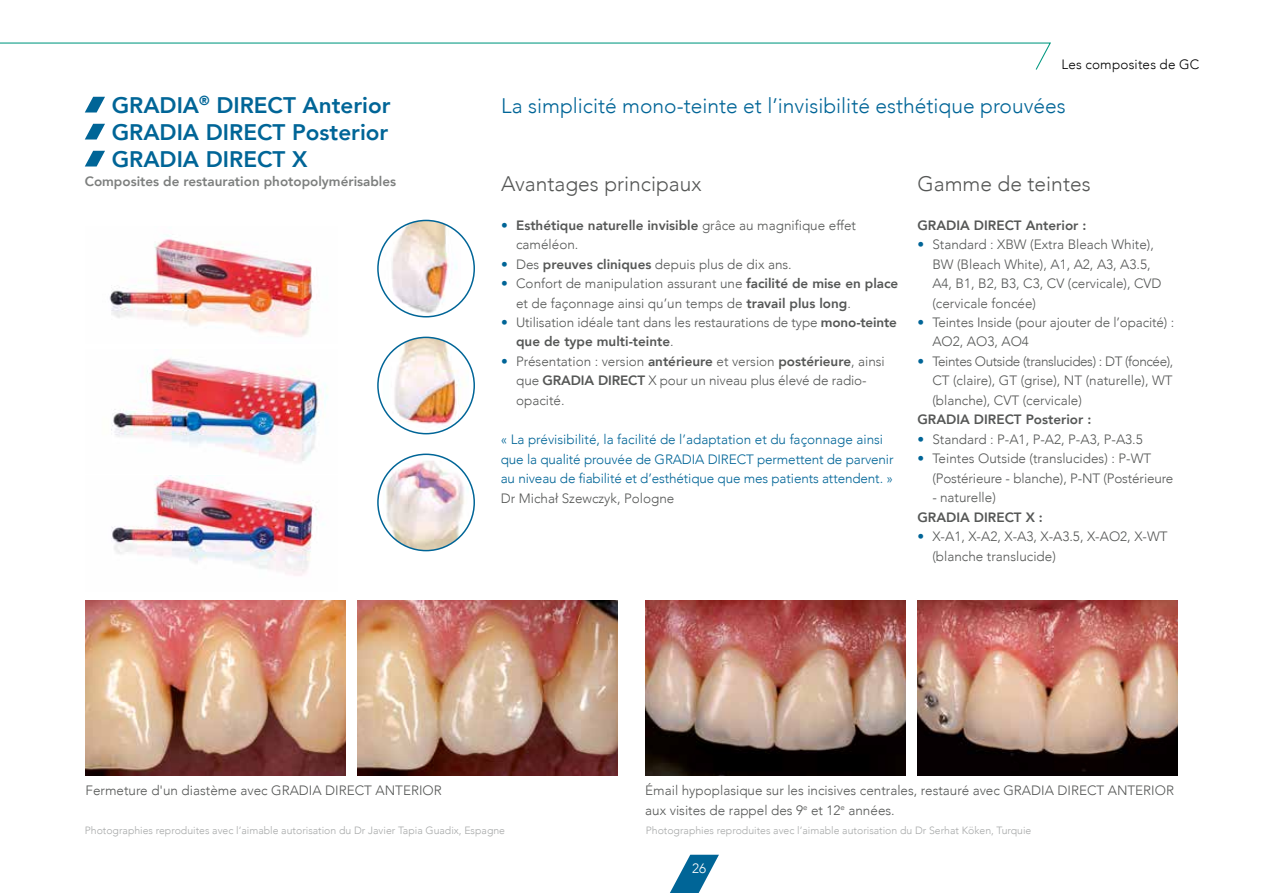
<style>
.page{position:relative;width:1263px;height:893px;background:#fff}
.page>*{position:absolute;margin:0;border:0;box-sizing:border-box;transform-origin:0 0}
.t1{font:800 22.5px/27px "Avenir";color:#006597;text-align:justify}
.t2{font:300 21px "Avenir";color:#006597}
.t3{font:300 21px "Avenir";color:#555756}
.t4{font:300 13.5px/19.5px "Avenir";color:#555756}
.t5{font:300 13.5px/19.5px "Avenir";letter-spacing:-.01em;color:#006597}
.t6{font:800 13.5px "Avenir";color:#555756}
.t7{font:800 13.5px "Avenir";color:#7d7f7e}
.t8{font:300 13.5px "Avenir";letter-spacing:.015em;color:#000}
.t9{font:300 13.5px "Avenir";color:#fff}
.t10{font:300 10.5px "Avenir";color:#a7a9a9}
.s1{font-weight:800;color:#006597}
.s2{font-weight:800}
</style>
<div class="page">
<svg style="left:670px;top:855px;width:49px;height:38px"></svg>
<img style="left:86px;top:600px;width:259px;height:176px">
<img style="left:109px;top:235px;width:204px;height:102px">
<img style="left:358px;top:600px;width:260px;height:176px">
<img style="left:646px;top:600px;width:260px;height:176px">
<img style="left:917px;top:600px;width:260px;height:176px">
<img style="left:111px;top:476px;width:213px;height:100px">
<img style="left:111px;top:357px;width:217px;height:105px">
<img style="left:383px;top:454px;width:86px;height:97px">
<div style="left:377px;top:454px;width:98px;height:97px;border:2px solid #006597;border-radius:50%"></div>
<img style="left:378px;top:220px;width:83px;height:97px">
<div style="left:377px;top:220px;width:98px;height:97px;border:2px solid #006597;border-radius:50%"></div>
<img style="left:383px;top:337px;width:86px;height:94px">
<div style="left:377px;top:337px;width:98px;height:97px;border:2px solid #006597;border-radius:50%"></div>
<svg style="left:85px;top:97px;width:20px;height:16px"></svg>
<svg style="left:85px;top:124px;width:20px;height:16px"></svg>
<svg style="left:85px;top:151px;width:20px;height:16px"></svg>
<svg style="left:0;top:42px;width:1051px;height:28px"></svg>
<h1 class="t1" style="left:112px;top:91px;width:280px">GRADIA<sup>®</sup> DIRECT Anterior GRADIA DIRECT Posterior GRADIA DIRECT X</h1>
<p class="t7" style="left:85px;top:171px;width:313px">Composites de restauration photopolymérisables</p>
<p class="t8" style="left:1061px;top:57px;width:139px">Les composites de GC</p>
<h2 class="t2" style="left:501px;top:93px;width:566px">La simplicité mono-teinte et l’invisibilité esthétique prouvées</h2>
<h2 class="t3" style="left:501px;top:171px;width:202px">Avantages principaux</h2>
<p class="t4" style="left:516px;top:215px;width:341px;text-indent:-15px"><span class="s1">•</span> <span class="s2">Esthétique naturelle invisible</span> grâce au magnifique effet caméléon.</p>
<p class="t4" style="left:501px;top:254px;width:292px"><span class="s1">•</span> Des <span class="s2">preuves cliniques</span> depuis plus de dix ans.</p>
<p class="t4" style="left:516px;top:274px;width:384px;text-indent:-15px"><span class="s1">•</span> Confort de manipulation assurant une <span class="s2">facilité de mise en place </span>et de façonnage ainsi qu’un temps de <span class="s2">travail plus long</span>.</p>
<p class="t4" style="left:516px;top:313px;width:382px;text-indent:-15px"><span class="s1">•</span> Utilisation idéale tant dans les restaurations de type <span class="s2">mono-teinte que de type multi-teinte</span>.</p>
<p class="t4" style="left:516px;top:352px;width:370px;text-indent:-15px"><span class="s1">•</span> Présentation : version <span class="s2">antérieure</span> et version <span class="s2">postérieure</span>, ainsi que <span class="s2">GRADIA DIRECT</span> X pour un niveau plus élevé de radio&shy;opacité.</p>
<p class="t5" style="left:501px;top:430px;width:394px">« La prévisibilité, la facilité de l’adaptation et du façonnage ainsi que la qualité prouvée de GRADIA DIRECT permettent de parvenir au niveau de fiabilité et d’esthétique que mes patients attendent. »</p>
<p class="t4" style="left:501px;top:488px;width:175px">Dr Michał Szewczyk, Pologne</p>
<h2 class="t3" style="left:917px;top:171px;width:175px">Gamme de teintes</h2>
<p class="t6" style="left:917px;top:214px;width:170px">GRADIA DIRECT Anterior :</p>
<p class="t4" style="left:932px;top:235px;width:231px;text-indent:-15px"><span class="s1">•</span> Standard : XBW (Extra Bleach White),<br>BW (Bleach White), A1, A2, A3, A3.5,<br>A4, B1, B2, B3, C3, CV (cervicale), CVD (cervicale foncée)</p>
<p class="t4" style="left:932px;top:313px;width:243px;text-indent:-15px"><span class="s1">•</span> Teintes Inside (pour ajouter de l’opacité) :<br>AO2, AO3, AO4</p>
<p class="t4" style="left:932px;top:352px;width:243px;text-align:justify;text-indent:-15px"><span class="s1">•</span> Teintes Outside (translucides) : DT (foncée), CT (claire), GT (grise), NT (naturelle), WT (blanche), CVT (cervicale)</p>
<p class="t6" style="left:917px;top:409px;width:175px">GRADIA DIRECT Posterior :</p>
<p class="t4" style="left:917px;top:430px;width:227px"><span class="s1">•</span> Standard : P-A1, P-A2, P-A3, P-A3.5</p>
<p class="t4" style="left:932px;top:449px;width:243px;text-indent:-15px"><span class="s1">•</span> Teintes Outside (translucides) : P-WT (Postérieure - blanche), P-NT (Postérieure</p>
<p class="t4" style="left:932px;top:488px;width:65px">- naturelle)</p>
<p class="t6" style="left:917px;top:507px;width:127px">GRADIA DIRECT X :</p>
<p class="t4" style="left:932px;top:527px;width:237px;text-indent:-15px"><span class="s1">•</span> X-A1, X-A2, X-A3, X-A3.5, X-AO2, X-WT (blanche translucide)</p>
<p class="t4" style="left:86px;top:781px;width:358px">Fermeture d'un diastème avec GRADIA DIRECT ANTERIOR</p>
<p class="t4" style="left:645px;top:781px;width:530px">Émail hypoplasique sur les incisives centrales, restauré avec GRADIA DIRECT ANTERIOR aux visites de rappel des 9<sup>e</sup> et 12<sup>e</sup> années.</p>
<p class="t10" style="left:85px;top:824px;width:422px">Photographies reproduites avec l’aimable autorisation du Dr Javier Tapia Guadix, Espagne</p>
<p class="t10" style="left:646px;top:824px;width:387px">Photographies reproduites avec l’aimable autorisation du Dr Serhat Köken, Turquie</p>
<p class="t9" style="left:692px;top:860px;width:16px">26</p>
</div>
